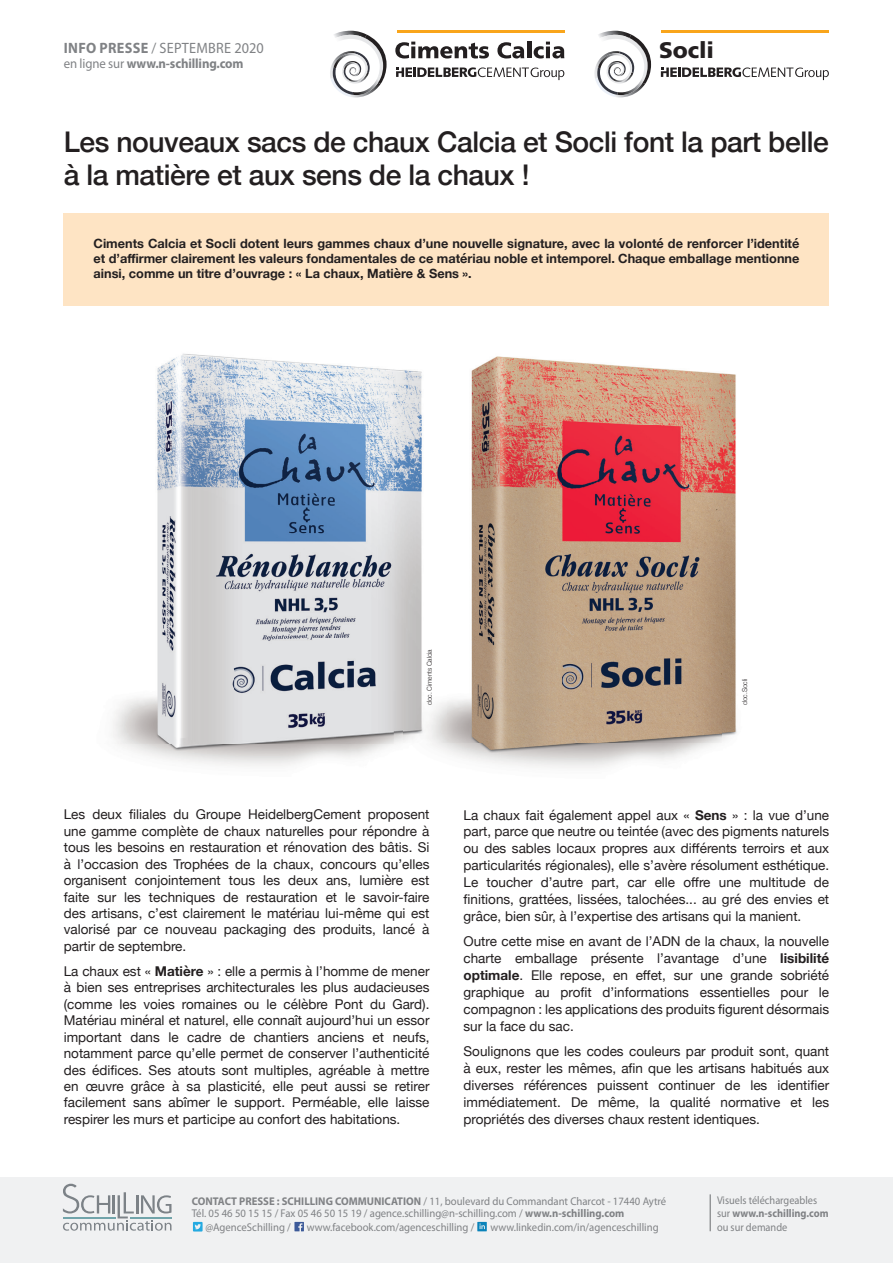
<style>
.page{position:relative;width:893px;height:1263px;background:#fff}
.page>*{position:absolute;margin:0;border:0;box-sizing:border-box;transform-origin:0 0}
.t1{font:500 28.5px/33px "Helvetica Neue";letter-spacing:-.015em;color:#231f20}
.t2{font:900 22.5px "Frutiger";color:#231f20}
.t3{font:15px "Myriad Pro";letter-spacing:.02em;color:#808285;scale:.95 1}
.t4{font:13.5px/16.5px "Helvetica Neue";color:#231f20;text-align:justify}
.t5{font:700 13.5px "Myriad Pro";letter-spacing:-.01em;color:#808285;scale:.95 1}
.t6{font:700 12.75px/15px "Helvetica Neue";color:#231f20;text-align:justify}
.t7{font:11.25px/12px "Myriad Pro";color:#808285;scale:.95 1}
.t8{font:11.25px/13.4px "Myriad Pro";color:#808285;scale:.92 1}
.t9{font:300 6.75px "Helvetica Neue";letter-spacing:-.02em;color:#231f20}
.s1{font-weight:700}
.s2{font-weight:400}
</style>
<div class="page">
<div style="left:0;top:1178px;width:893px;height:85px;background:#f0f1f2"></div>
<svg style="left:594px;top:31px;width:57px;height:66px"></svg>
<hr style="left:661px;top:31px;width:168px;height:2px;background:#f9a51b">
<svg style="left:661px;top:67px;width:168px;height:13px"></svg>
<svg style="left:330px;top:31px;width:57px;height:66px"></svg>
<svg style="left:395px;top:42px;width:94px;height:17px"></svg>
<svg style="left:497px;top:42px;width:27px;height:17px"></svg>
<hr style="left:527px;top:41px;width:4px;height:17px;background:#231f20">
<svg style="left:534px;top:42px;width:30px;height:17px"></svg>
<hr style="left:397px;top:31px;width:167px;height:2px;background:#f9a51b">
<svg style="left:396px;top:67px;width:168px;height:13px"></svg>
<hr style="left:130px;top:1216px;width:42px;height:2px;background:#71a4aa">
<svg style="left:63px;top:1184px;width:108px;height:47px"></svg>
<hr style="left:710px;top:1194px;width:1px;height:37px;background:#808285">
<svg style="left:294px;top:1222px;width:10px;height:9px"></svg>
<svg style="left:477px;top:1222px;width:10px;height:9px"></svg>
<svg style="left:193px;top:1222px;width:10px;height:9px"></svg>
<img style="left:471px;top:356px;width:251px;height:70px">
<img style="left:722px;top:373px;width:15px;height:368px">
<img style="left:447px;top:426px;width:275px;height:342px">
<img style="left:113px;top:353px;width:281px;height:413px">
<img style="left:394px;top:369px;width:9px;height:323px">
<img style="left:403px;top:370px;width:44px;height:389px">
<div style="left:64px;top:213px;width:765px;height:93px;background:#fee4c4"></div>
<p class="t3" style="left:64px;top:38px;width:212px"><span class="s1">INFO PRESSE</span> / SEPTEMBRE 2020</p>
<p class="t5" style="left:64px;top:55px;width:191px"><span class="s2">en ligne sur</span> www.n-schilling.com</p>
<h2 class="t2" style="left:659px;top:37px;width:57px">Socli</h2>
<h1 class="t1" style="left:64px;top:123px;width:766px">Les nouveaux sacs de chaux Calcia et Socli font la part belle à la matière et aux sens de la chaux !</h1>
<p class="t6" style="left:94px;top:236px;width:707px">Ciments Calcia et Socli dotent leurs gammes chaux d’une nouvelle signature, avec la volonté de renforcer l’identité et d’affirmer clairement les valeurs fondamentales de ce matériau noble et intemporel. Chaque emballage mentionne ainsi, comme un titre d’ouvrage : « La chaux, Matière &amp; Sens ».</p>
<p class="t9" style="left:424px;top:705px;width:57px;rotate:-90deg">doc. Ciments Calcia</p>
<p class="t9" style="left:739px;top:705px;width:27px;rotate:-90deg">doc.Socli</p>
<p class="t4" style="left:64px;top:807px;width:367px">Les deux filiales du Groupe HeidelbergCement proposent une gamme complète de chaux naturelles pour répondre à tous les besoins en restauration et rénovation des bâtis. Si à l’occasion des Trophées de la chaux, concours qu’elles organisent conjointement tous les deux ans, lumière est faite sur les techniques de restauration et le savoir-faire des artisans, c’est clairement le matériau lui-même qui est valorisé par ce nouveau packaging des produits, lancé à partir de septembre.</p>
<p class="t4" style="left:64px;top:963px;width:367px">La chaux est « <span class="s1">Matière</span> » : elle a permis à l’homme de mener à bien ses entreprises architecturales les plus audacieuses (comme les voies romaines ou le célèbre Pont du Gard).<br>Matériau minéral et naturel, elle connaît aujourd’hui un essor important dans le cadre de chantiers anciens et neufs, notamment parce qu’elle permet de conserver l’authenticité des édifices. Ses atouts sont multiples, agréable à mettre en œuvre grâce à sa plasticité, elle peut aussi se retirer facilement sans abîmer le support. Perméable, elle laisse respirer les murs et participe au confort des habitations.</p>
<p class="t4" style="left:463px;top:807px;width:367px;line-height:17px">La chaux fait également appel aux « <span class="s1">Sens</span> » : la vue d’une part, parce que neutre ou teintée (avec des pigments naturels ou des sables locaux propres aux différents terroirs et aux particularités régionales), elle s’avère résolument esthétique.<br>Le toucher d’autre part, car elle offre une multitude de finitions, grattées, lissées, talochées... au gré des envies et grâce, bien sûr, à l’expertise des artisans qui la manient.</p>
<p class="t4" style="left:463px;top:934px;width:367px;line-height:17px">Outre cette mise en avant de l’ADN de la chaux, la nouvelle charte emballage présente l’avantage d’une <span class="s1">lisibilité optimale</span>. Elle repose, en effet, sur une grande sobriété graphique au profit d’informations essentielles pour le compagnon : les applications des produits figurent désormais sur la face du sac.</p>
<p class="t4" style="left:463px;top:1044px;width:367px;line-height:17px">Soulignons que les codes couleurs par produit sont, quant à eux, rester les mêmes, afin que les artisans habitués aux diverses références puissent continuer de les identifier immédiatement. De même, la qualité normative et les propriétés des diverses chaux restent identiques.</p>
<p class="t7" style="left:192px;top:1195px;width:501px"><span class="s1">CONTACT PRESSE : SCHILLING COMMUNICATION</span> / 11, boulevard du Commandant Charcot - 17440 Aytré<br>Tél. 05 46 50 15 15 / Fax 05 46 50 15 19 / agence.schilling@n-schilling.com / <span class="s1">www.n-schilling.com</span></p>
<p class="t7" style="left:205px;top:1221px;width:92px">@AgenceSchilling /</p>
<p class="t7" style="left:307px;top:1221px;width:178px">www.facebook.com/agenceschilling /</p>
<p class="t7" style="left:490px;top:1221px;width:179px">www.linkedin.com/in/agenceschilling</p>
<p class="t8" style="left:717px;top:1193px;width:123px">Visuels téléchargeables sur <span class="s1">www.n-schilling.com </span>ou sur demande</p>
</div>
